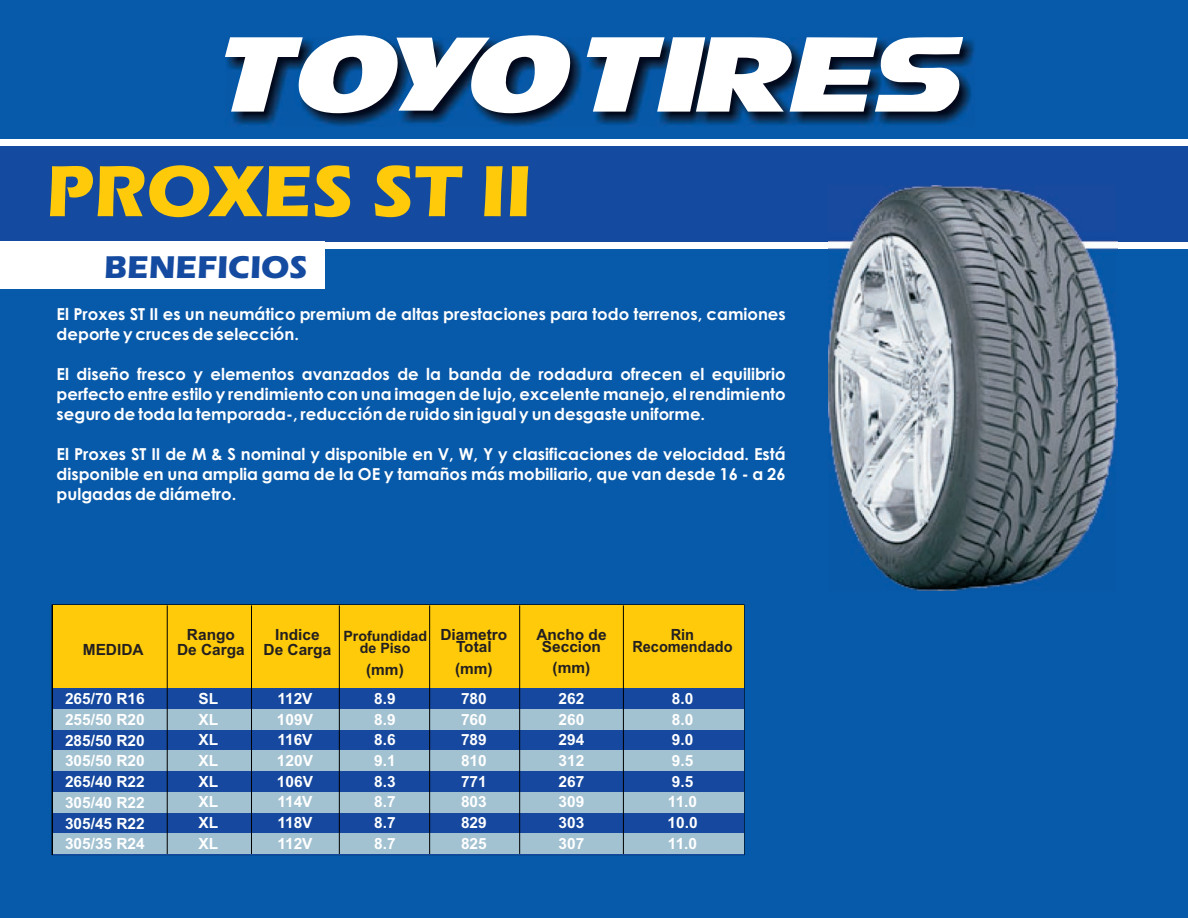
<style>
.page{position:relative;width:1188px;height:918px;background:#0759a9}
.page>*{position:absolute;margin:0;border:0;box-sizing:border-box;transform-origin:0 0}
.t1{font:700 75px "Eras ITC";color:#feca0a}
.t2{font:700 32.55px "Eras ITC";color:#144aa0}
.t3{font:700 16.5px/20px "Century Gothic";color:#fff;text-align:justify}
.t4{font:700 15.45px/20.7px "Arial";color:#fff;text-align:justify}
.t5{font:700 15.45px/12px "Arial";color:#231f20;text-align:center}
.t6{font:700 15.45px/12px "Arial";color:#231f20;text-align:center;scale:.94 1}
.t7{font:700 14.25px/12px "Arial";color:#231f20;text-align:center}
</style>
<div class="page">
<div style="left:0;top:139px;width:1188px;height:110px;background:#fff"></div>
<img style="left:233px;top:39px;width:742px;height:88px">
<svg style="left:225px;top:35px;width:738px;height:78px;background:#a6b8ca"></svg>
<div style="left:0;top:146px;width:1188px;height:96px;background:#144aa0"></div>
<div style="left:0;top:242px;width:324px;height:47px;background:#fff"></div>
<div style="left:53px;top:688px;width:691px;height:166px;background:#15489e"></div>
<div style="left:53px;top:709px;width:691px;height:21px;background:#a3c2d1"></div>
<div style="left:53px;top:750px;width:691px;height:21px;background:#a3c2d1"></div>
<div style="left:53px;top:792px;width:691px;height:21px;background:#a3c2d1"></div>
<div style="left:53px;top:833px;width:691px;height:21px;background:#a3c2d1"></div>
<div style="left:53px;top:605px;width:691px;height:83px;background:#feca0a"></div>
<hr style="left:339px;top:605px;width:1px;height:249px;background:#000">
<hr style="left:251px;top:605px;width:1px;height:249px;background:#000">
<hr style="left:519px;top:605px;width:1px;height:249px;background:#000">
<hr style="left:623px;top:605px;width:1px;height:249px;background:#000">
<hr style="left:429px;top:605px;width:1px;height:249px;background:#000">
<hr style="left:167px;top:605px;width:1px;height:249px;background:#000">
<img style="left:828px;top:186px;width:290px;height:405px">
<h1 class="t1" style="left:46px;top:164px;width:487px">PROXES ST II</h1>
<h2 class="t2" style="left:104px;top:255px;width:205px">BENEFICIOS</h2>
<p class="t3" style="left:57px;top:305px;width:731px">El Proxes ST II es un neumático premium de altas prestaciones para todo terrenos, camiones deporte y cruces de selección.</p>
<p class="t3" style="left:57px;top:365px;width:731px">El diseño fresco y elementos avanzados de la banda de rodadura ofrecen el equilibrio perfecto entre estilo y rendimiento con una imagen de lujo, excelente manejo, el rendimiento seguro de toda la temporada-, reducción de ruido sin igual y un desgaste uniforme.</p>
<p class="t3" style="left:57px;top:445px;width:731px">El Proxes ST II de M &amp; S nominal y disponible en V, W, Y y clasificaciones de velocidad. Está disponible en una amplia gama de la OE y tamaños más mobiliario, que van desde 16 - a 26 pulgadas de diámetro.</p>
<p class="t5" style="left:83px;top:645px;width:62px">MEDIDA</p>
<p class="t5" style="left:177px;top:629px;width:69px;line-height:15px">Rango<br>De Carga</p>
<p class="t5" style="left:440px;top:630px;width:68px">Diametro<br>Total</p>
<p class="t5" style="left:455px;top:664px;width:39px">(mm)</p>
<p class="t5" style="left:536px;top:630px;width:72px">Ancho de<br>Seccion</p>
<p class="t5" style="left:553px;top:663px;width:39px">(mm)</p>
<p class="t5" style="left:264px;top:629px;width:69px;line-height:15px">Indice<br>De Carga</p>
<p class="t6" style="left:632px;top:630px;width:108px">Rin<br>Recomendado</p>
<p class="t7" style="left:343px;top:631px;width:85px">Profundidad de Piso</p>
<p class="t5" style="left:366px;top:665px;width:39px">(mm)</p>
<p class="t4" style="left:65px;top:690px;width:81px">265/70 R16<br>255/50 R20<br>285/50 R20<br>305/50 R20<br>265/40 R22<br>305/40 R22<br>305/45 R22<br>305/35 R24</p>
<p class="t4" style="left:199px;top:690px;width:21px">SL XL XL XL XL XL XL XL</p>
<p class="t4" style="left:277px;top:690px;width:38px">112V 109V 116V 120V 106V 114V 118V 112V</p>
<p class="t4" style="left:374px;top:690px;width:23px">8.9<br>8.9<br>8.6<br>9.1<br>8.3<br>8.7<br>8.7<br>8.7</p>
<p class="t4" style="left:668px;top:690px;width:32px;text-align:left">8.0<br>8.0<br>9.0<br>9.5<br>9.5<br>11.0<br>10.0<br>11.0</p>
<p class="t4" style="left:461px;top:690px;width:27px">780<br>760<br>789<br>810<br>771<br>803<br>829<br>825</p>
<p class="t4" style="left:559px;top:690px;width:27px">262<br>260<br>294<br>312<br>267<br>309<br>303<br>307</p>
</div>
